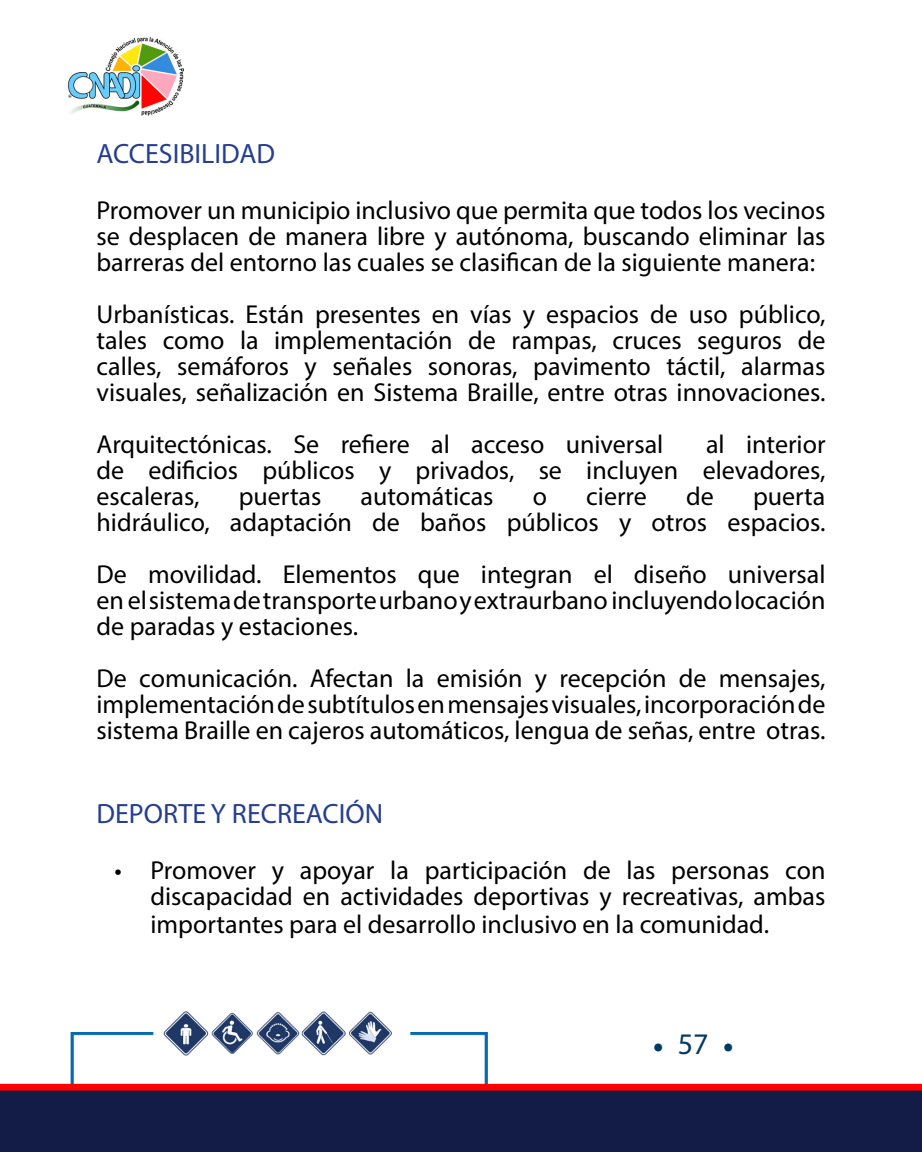
<style>
.page{position:relative;width:922px;height:1152px;background:#fff}
.page>*{position:absolute;margin:0;border:0;box-sizing:border-box;transform-origin:0 0}
.t1{font:30px "Minion Pro";color:#003b63}
.t2{font:28px "Myriad Pro";color:#253f8e}
.t3{font:26px/26px "Myriad Pro";color:#000;text-align:justify}
.s1{font-family:"Myriad Pro"}
</style>
<div class="page">
<img style="left:0;top:37px;width:922px;height:1115px">
<p class="t2" style="left:96px;top:137px;width:180px">ACCESIBILIDAD</p>
<p class="t3" style="left:96px;top:197px;width:730px">Promover un municipio inclusivo que permita que todos los vecinos se desplacen de manera libre y autónoma, buscando eliminar las barreras del entorno las cuales se clasifican de la siguiente manera:</p>
<p class="t3" style="left:96px;top:301px;width:730px">Urbanísticas. Están presentes en vías y espacios de uso público, tales como la implementación de rampas, cruces seguros de calles, semáforos y señales sonoras, pavimento táctil, alarmas visuales, señalización en Sistema Braille, entre otras innovaciones.</p>
<p class="t3" style="left:96px;top:431px;width:568px">Arquitectónicas. Se refiere al acceso universal</p>
<p class="t3" style="left:96px;top:431px;width:730px;text-indent:609px">al interior de edificios públicos y privados, se incluyen elevadores, escaleras,</p>
<p class="t3" style="left:239px;top:483px;width:84px">puertas</p>
<p class="t3" style="left:361px;top:483px;width:134px">automáticas</p>
<p class="t3" style="left:533px;top:483px;width:16px">o</p>
<p class="t3" style="left:586px;top:483px;width:62px">cierre</p>
<p class="t3" style="left:686px;top:483px;width:29px">de</p>
<p class="t3" style="left:96px;top:483px;width:730px;text-align:right">puerta<br>hidráulico, adaptación de baños públicos y otros espacios.</p>
<p class="t3" style="left:96px;top:561px;width:730px">De movilidad. Elementos que integran el diseño universal</p>
<p class="t3" style="left:96px;top:587px;width:730px">en el sistema de transporte urbano y extraurbano incluyendo locación</p>
<p class="t3" style="left:96px;top:613px;width:263px">de paradas y estaciones.</p>
<p class="t3" style="left:96px;top:665px;width:730px">De comunicación. Afectan la emisión y recepción de mensajes, implementación de subtítulos en mensajes visuales, incorporación de sistema Braille en cajeros automáticos, lengua de señas, entre otras.</p>
<p class="t2" style="left:96px;top:797px;width:288px">DEPORTE Y RECREACIÓN</p>
<p class="t3" style="left:150px;top:857px;width:676px;line-height:27px;text-indent:-36px">• Promover y apoyar la participación de las personas con discapacidad en actividades deportivas y recreativas, ambas importantes para el desarrollo inclusivo en la comunidad.</p>
<p class="t1" style="left:652px;top:1026px;width:83px">• <span class="s1">57</span> •</p>
</div>
